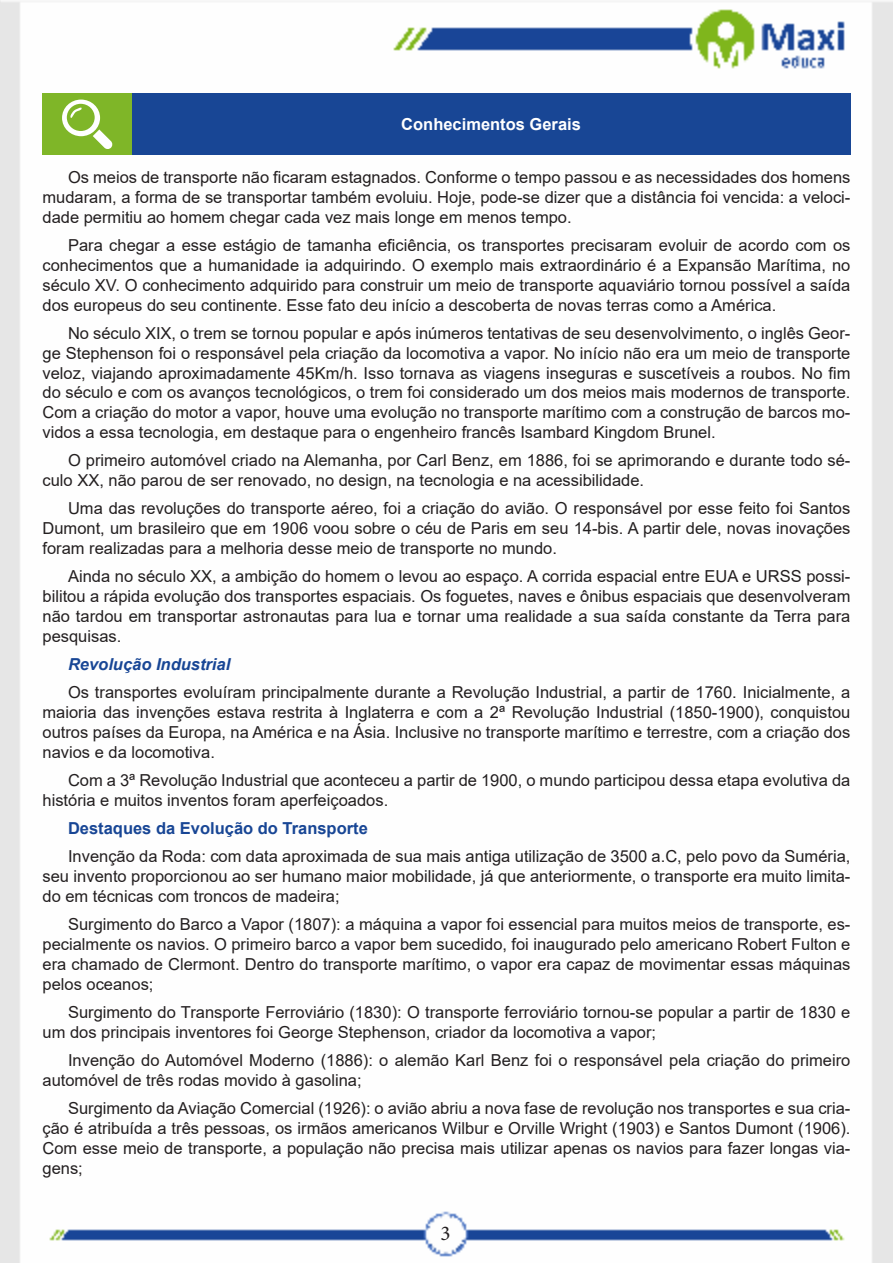
<style>
.page{position:relative;width:893px;height:1263px;background:#fff}
.page>*{position:absolute;margin:0;border:0;box-sizing:border-box;transform-origin:0 0}
.t1{font:21px "Minion Pro";color:#231f20}
.t2{font:16.5px/19.8px "Arial";color:#231f20;text-align:justify}
.t3{font:700 16.5px "Arial";color:#184695}
.Titulo_de_Caixa{font:700 16.5px "Arial";color:#fff}
.t4{font:italic 700 16.5px "Arial";color:#184695}
</style>
<div class="page">
<img style="left:0;top:0;width:893px;height:1263px">
<div style="left:43px;top:94px;width:89px;height:61px;background:#7fb628"></div>
<div style="left:132px;top:94px;width:718px;height:61px;background:#184695"></div>
<svg style="left:62px;top:100px;width:51px;height:49px"></svg>
<p class="Titulo_de_Caixa" style="left:401px;top:113px;width:181px">Conhecimentos Gerais</p>
<p class="t2" style="left:43px;top:168px;width:809px;text-indent:26px">Os meios de transporte não ficaram estagnados. Conforme o tempo passou e as necessidades dos homens mudaram, a forma de se transportar também evoluiu. Hoje, pode-se dizer que a distância foi vencida: a veloci&shy;dade permitiu ao homem chegar cada vez mais longe em menos tempo.</p>
<p class="t2" style="left:43px;top:235px;width:809px;text-indent:26px">Para chegar a esse estágio de tamanha eficiência, os transportes precisaram evoluir de acordo com os conhecimentos que a humanidade ia adquirindo. O exemplo mais extraordinário é a Expansão Marítima, no século XV. O conhecimento adquirido para construir um meio de transporte aquaviário tornou possível a saída dos europeus do seu continente. Esse fato deu início a descoberta de novas terras como a América.</p>
<p class="t2" style="left:43px;top:323px;width:809px;text-indent:26px">No século XIX, o trem se tornou popular e após inúmeros tentativas de seu desenvolvimento, o inglês Geor&shy;ge Stephenson foi o responsável pela criação da locomotiva a vapor. No início não era um meio de transporte veloz, viajando aproximadamente 45Km/h. Isso tornava as viagens inseguras e suscetíveis a roubos. No fim do século e com os avanços tecnológicos, o trem foi considerado um dos meios mais modernos de transporte.<br>Com a criação do motor a vapor, houve uma evolução no transporte marítimo com a construção de barcos mo&shy;vidos a essa tecnologia, em destaque para o engenheiro francês Isambard Kingdom Brunel.</p>
<p class="t2" style="left:43px;top:450px;width:809px;text-indent:26px">O primeiro automóvel criado na Alemanha, por Carl Benz, em 1886, foi se aprimorando e durante todo sé&shy;culo XX, não parou de ser renovado, no design, na tecnologia e na acessibilidade.</p>
<p class="t2" style="left:43px;top:499px;width:809px;text-indent:26px">Uma das revoluções do transporte aéreo, foi a criação do avião. O responsável por esse feito foi Santos Dumont, um brasileiro que em 1906 voou sobre o céu de Paris em seu 14-bis. A partir dele, novas inovações foram realizadas para a melhoria desse meio de transporte no mundo.</p>
<p class="t2" style="left:43px;top:566px;width:809px;text-indent:26px">Ainda no século XX, a ambição do homem o levou ao espaço. A corrida espacial entre EUA e URSS possi&shy;bilitou a rápida evolução dos transportes espaciais. Os foguetes, naves e ônibus espaciais que desenvolveram não tardou em transportar astronautas para lua e tornar uma realidade a sua saída constante da Terra para pesquisas.</p>
<p class="t4" style="left:68px;top:653px;width:164px">Revolução Industrial</p>
<p class="t2" style="left:43px;top:682px;width:809px;text-indent:26px">Os transportes evoluíram principalmente durante a Revolução Industrial, a partir de 1760. Inicialmente, a maioria das invenções estava restrita à Inglaterra e com a 2ª Revolução Industrial (1850-1900), conquistou outros países da Europa, na América e na Ásia. Inclusive no transporte marítimo e terrestre, com a criação dos navios e da locomotiva.</p>
<p class="t2" style="left:43px;top:770px;width:809px;text-indent:26px">Com a 3ª Revolução Industrial que aconteceu a partir de 1900, o mundo participou dessa etapa evolutiva da história e muitos inventos foram aperfeiçoados.</p>
<p class="t3" style="left:68px;top:817px;width:301px">Destaques da Evolução do Transporte</p>
<p class="t2" style="left:43px;top:847px;width:809px;text-indent:26px">Invenção da Roda: com data aproximada de sua mais antiga utilização de 3500 a.C, pelo povo da Suméria, seu invento proporcionou ao ser humano maior mobilidade, já que anteriormente, o transporte era muito limita&shy;do em técnicas com troncos de madeira;</p>
<p class="t2" style="left:43px;top:914px;width:809px;text-indent:26px">Surgimento do Barco a Vapor (1807): a máquina a vapor foi essencial para muitos meios de transporte, es&shy;pecialmente os navios. O primeiro barco a vapor bem sucedido, foi inaugurado pelo americano Robert Fulton e era chamado de Clermont. Dentro do transporte marítimo, o vapor era capaz de movimentar essas máquinas pelos oceanos;</p>
<p class="t2" style="left:43px;top:1002px;width:809px;text-indent:26px">Surgimento do Transporte Ferroviário (1830): O transporte ferroviário tornou-se popular a partir de 1830 e um dos principais inventores foi George Stephenson, criador da locomotiva a vapor;</p>
<p class="t2" style="left:43px;top:1050px;width:809px;text-indent:26px">Invenção do Automóvel Moderno (1886): o alemão Karl Benz foi o responsável pela criação do primeiro automóvel de três rodas movido à gasolina;</p>
<p class="t2" style="left:43px;top:1098px;width:809px;text-indent:26px">Surgimento da Aviação Comercial (1926): o avião abriu a nova fase de revolução nos transportes e sua cria&shy;ção é atribuída a três pessoas, os irmãos americanos Wilbur e Orville Wright (1903) e Santos Dumont (1906).<br>Com esse meio de transporte, a população não precisa mais utilizar apenas os navios para fazer longas via&shy;gens;</p>
<p class="t1" style="left:440px;top:1219px;width:12px">3</p>
</div>
